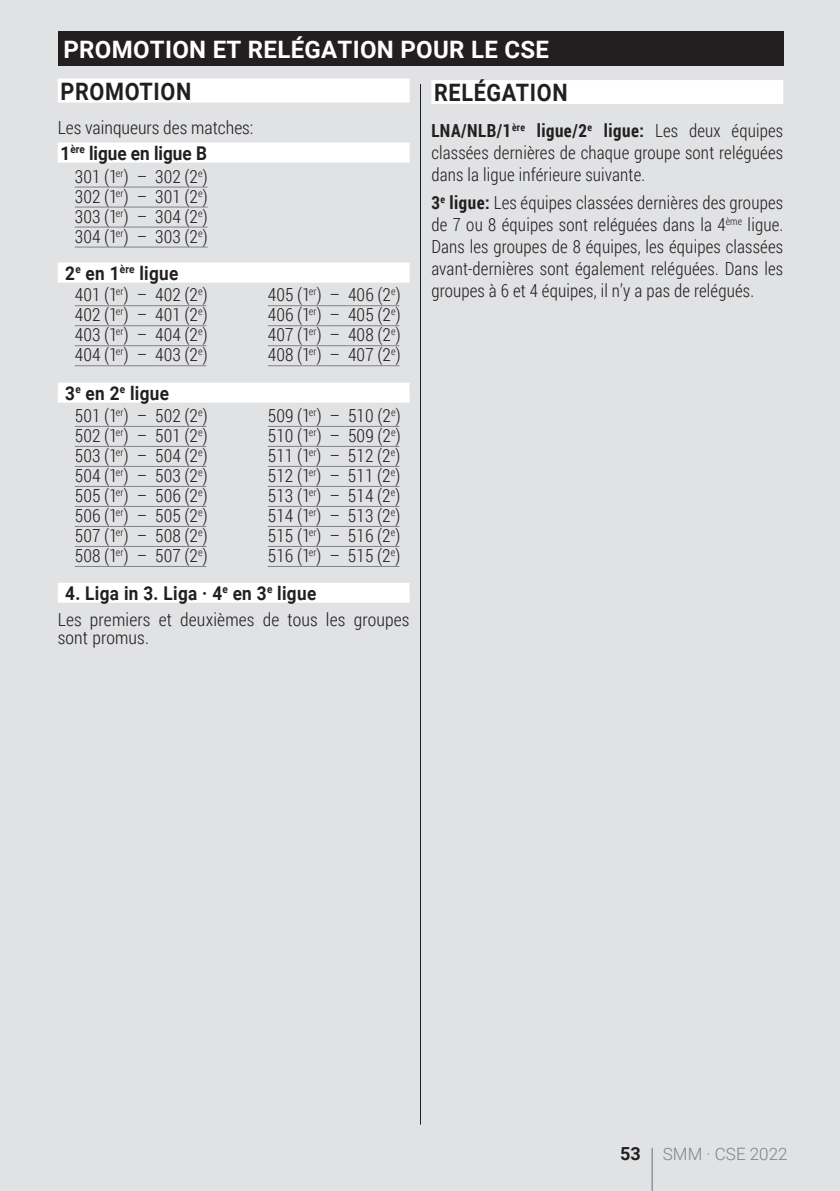
<style>
.page{position:relative;width:840px;height:1191px;background:#fff}
.page>*{position:absolute;margin:0;border:0;box-sizing:border-box;transform-origin:0 0}
.t1{font:700 24px "Roboto";letter-spacing:.01em;color:#fff}
.t2{font:700 24px "Roboto";letter-spacing:.03em;color:#231f20;scale:.9 1}
.t3{font:700 19px "Roboto";letter-spacing:.02em;color:#231f20;scale:.9 1}
.t4{font:700 19px "Roboto";color:#231f20;scale:.9 1}
.t5{font:300 18px/20px "Roboto Condensed";letter-spacing:.005em;color:#231f20;text-align:justify}
.t6{font:300 18px/22px "Roboto Condensed";letter-spacing:.005em;color:#231f20;text-align:justify;scale:.96 1}
.t7{font:300 17px "Roboto";color:#808285}
.s1{font-weight:700}
.s2{font-weight:700;font-size:18px;color:#231f20}
</style>
<div class="page">
<div style="left:0;top:0;width:839px;height:1191px;background:#e1e2e4"></div>
<div style="left:58px;top:79px;width:351px;height:24px;background:#fff"></div>
<div style="left:58px;top:143px;width:351px;height:20px;background:#fff"></div>
<hr style="left:75px;top:186px;width:132px;height:1px;background:#808285">
<hr style="left:75px;top:206px;width:132px;height:1px;background:#808285">
<hr style="left:75px;top:226px;width:132px;height:1px;background:#808285">
<hr style="left:75px;top:246px;width:132px;height:1px;background:#808285">
<div style="left:58px;top:263px;width:351px;height:20px;background:#fff"></div>
<div style="left:58px;top:383px;width:351px;height:20px;background:#fff"></div>
<div style="left:58px;top:583px;width:351px;height:20px;background:#fff"></div>
<hr style="left:75px;top:305px;width:131px;height:1px;background:#808285">
<hr style="left:75px;top:325px;width:131px;height:1px;background:#808285">
<hr style="left:75px;top:345px;width:131px;height:1px;background:#808285">
<hr style="left:75px;top:365px;width:131px;height:1px;background:#808285">
<hr style="left:267px;top:305px;width:132px;height:1px;background:#808285">
<hr style="left:267px;top:325px;width:132px;height:1px;background:#808285">
<hr style="left:267px;top:345px;width:132px;height:1px;background:#808285">
<hr style="left:267px;top:365px;width:132px;height:1px;background:#808285">
<hr style="left:75px;top:426px;width:131px;height:1px;background:#808285">
<hr style="left:75px;top:446px;width:131px;height:1px;background:#808285">
<hr style="left:75px;top:466px;width:131px;height:1px;background:#808285">
<hr style="left:75px;top:486px;width:131px;height:1px;background:#808285">
<hr style="left:75px;top:506px;width:131px;height:1px;background:#808285">
<hr style="left:75px;top:526px;width:131px;height:1px;background:#808285">
<hr style="left:75px;top:546px;width:131px;height:1px;background:#808285">
<hr style="left:75px;top:566px;width:131px;height:1px;background:#808285">
<hr style="left:267px;top:426px;width:132px;height:1px;background:#808285">
<hr style="left:267px;top:446px;width:132px;height:1px;background:#808285">
<hr style="left:267px;top:466px;width:132px;height:1px;background:#808285">
<hr style="left:267px;top:486px;width:132px;height:1px;background:#808285">
<hr style="left:267px;top:506px;width:132px;height:1px;background:#808285">
<hr style="left:267px;top:526px;width:132px;height:1px;background:#808285">
<hr style="left:267px;top:546px;width:132px;height:1px;background:#808285">
<hr style="left:267px;top:566px;width:132px;height:1px;background:#808285">
<div style="left:58px;top:31px;width:724px;height:35px;background:#231f20"></div>
<hr style="left:420px;top:84px;width:1px;height:1040px;background:#231f20">
<hr style="left:651px;top:1147px;width:1px;height:43px;background:#6c6d70">
<div style="left:431px;top:80px;width:351px;height:24px;background:#fff"></div>
<h1 class="t1" style="left:63px;top:32px;width:487px">PROMOTION ET RELÉGATION POUR LE CSE</h1>
<h1 class="t2" style="left:61px;top:74px;width:147px">PROMOTION</h1>
<p class="t5" style="left:58px;top:117px;width:197px">Les vainqueurs des matches:</p>
<p class="t4" style="left:61px;top:139px;width:164px">1<sup>ère</sup> ligue en ligue B</p>
<p class="t5" style="left:75px;top:166px;width:134px">301 (1<sup>er</sup>) – 302 (2<sup>e</sup>)<br>302 (1<sup>er</sup>) – 301 (2<sup>e</sup>)<br>303 (1<sup>er</sup>) – 304 (2<sup>e</sup>)<br>304 (1<sup>er</sup>) – 303 (2<sup>e</sup>)</p>
<p class="t3" style="left:65px;top:259px;width:127px">2<sup>e</sup> en 1<sup>ère</sup> ligue</p>
<p class="t5" style="left:75px;top:284px;width:134px">401 (1<sup>er</sup>) – 402 (2<sup>e</sup>)<br>402 (1<sup>er</sup>) – 401 (2<sup>e</sup>)<br>403 (1<sup>er</sup>) – 404 (2<sup>e</sup>)<br>404 (1<sup>er</sup>) – 403 (2<sup>e</sup>)</p>
<p class="t5" style="left:267px;top:284px;width:134px">405 (1<sup>er</sup>) – 406 (2<sup>e</sup>)<br>406 (1<sup>er</sup>) – 405 (2<sup>e</sup>)<br>407 (1<sup>er</sup>) – 408 (2<sup>e</sup>)<br>408 (1<sup>er</sup>) – 407 (2<sup>e</sup>)</p>
<p class="t3" style="left:65px;top:379px;width:117px">3<sup>e</sup> en 2<sup>e</sup> ligue</p>
<p class="t5" style="left:75px;top:405px;width:134px">501 (1<sup>er</sup>) – 502 (2<sup>e</sup>)<br>502 (1<sup>er</sup>) – 501 (2<sup>e</sup>)<br>503 (1<sup>er</sup>) – 504 (2<sup>e</sup>)<br>504 (1<sup>er</sup>) – 503 (2<sup>e</sup>)<br>505 (1<sup>er</sup>) – 506 (2<sup>e</sup>)<br>506 (1<sup>er</sup>) – 505 (2<sup>e</sup>)<br>507 (1<sup>er</sup>) – 508 (2<sup>e</sup>)<br>508 (1<sup>er</sup>) – 507 (2<sup>e</sup>)</p>
<p class="t5" style="left:267px;top:405px;width:134px">509 (1<sup>er</sup>) – 510 (2<sup>e</sup>)<br>510 (1<sup>er</sup>) – 509 (2<sup>e</sup>)<br>511 (1<sup>er</sup>) – 512 (2<sup>e</sup>)<br>512 (1<sup>er</sup>) – 511 (2<sup>e</sup>)<br>513 (1<sup>er</sup>) – 514 (2<sup>e</sup>)<br>514 (1<sup>er</sup>) – 513 (2<sup>e</sup>)<br>515 (1<sup>er</sup>) – 516 (2<sup>e</sup>)<br>516 (1<sup>er</sup>) – 515 (2<sup>e</sup>)</p>
<p class="t3" style="left:65px;top:579px;width:280px">4. Liga in 3. Liga · 4<sup>e</sup> en 3<sup>e</sup> ligue</p>
<p class="t5" style="left:58px;top:610px;width:353px;line-height:18px">Les premiers et deuxièmes de tous les groupes sont promus.</p>
<h1 class="t2" style="left:434px;top:76px;width:150px">RELÉGATION</h1>
<p class="t6" style="left:431px;top:119px;width:368px"><span class="s1">LNA/NLB/1</span><sup>ère</sup> <span class="s1">ligue/2</span><sup>e</sup> <span class="s1">ligue:</span> Les deux équipes classées dernières de chaque groupe sont reléguées dans la ligue inférieure suivante.</p>
<p class="t6" style="left:431px;top:191px;width:368px"><span class="s1">3</span><sup>e</sup> <span class="s1">ligue:</span> Les équipes classées dernières des groupes de 7 ou 8 équipes sont reléguées dans la 4<sup>ème</sup> ligue.<br>Dans les groupes de 8 équipes, les équipes classées avant-dernières sont également reléguées. Dans les groupes à 6 et 4 équipes, il n’y a pas de relégués.</p>
<p class="t7" style="left:620px;top:1142px;width:169px"><span class="s2">53</span> SMM · CSE 2022</p>
<p class="t7" style="left:777px;top:1142px;width:11px">3</p>
</div>
